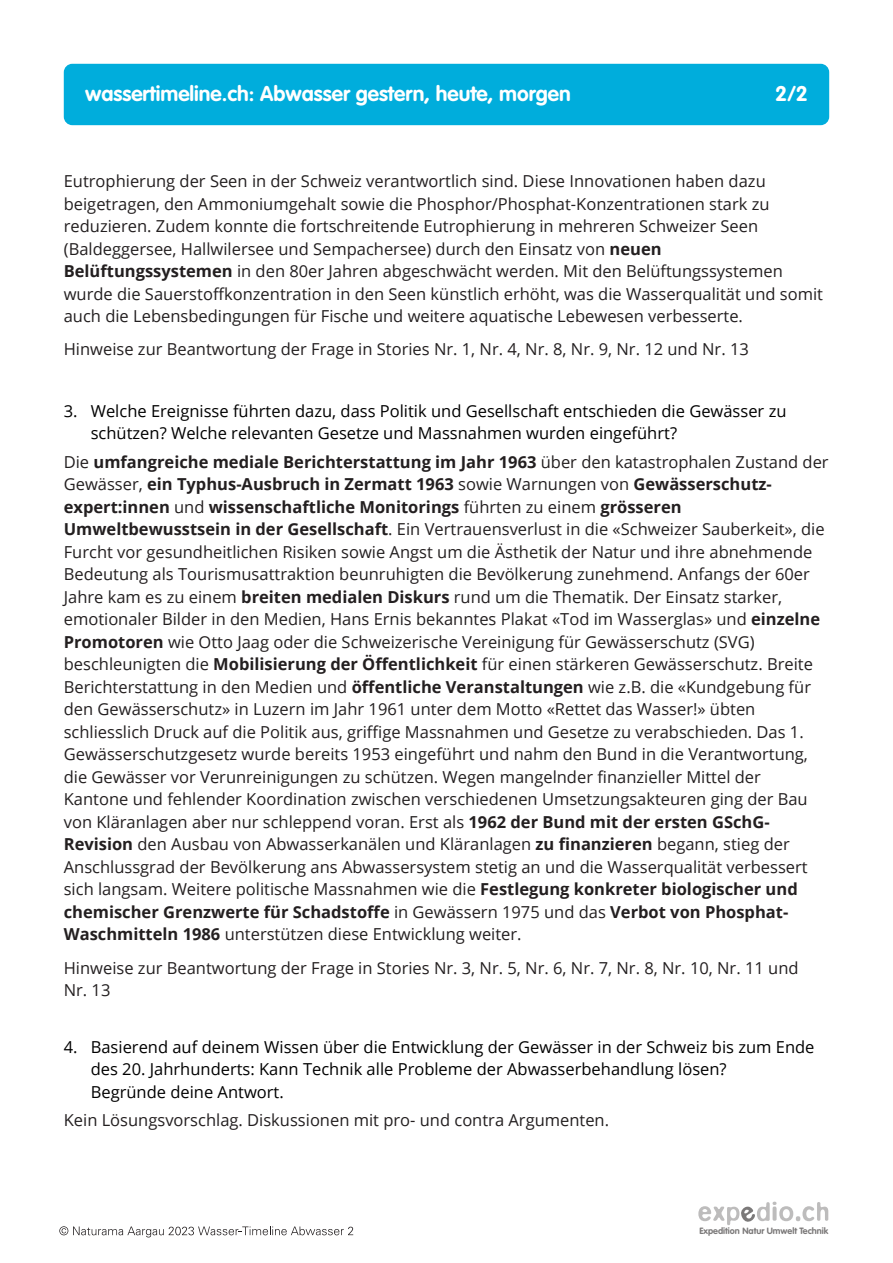
<style>
.page{position:relative;width:893px;height:1263px;background:#fff}
.page>*{position:absolute;margin:0;border:0;box-sizing:border-box;transform-origin:0 0}
.t1{font:700 21px "VAG Rounded Std";color:#fff}
.t2{font:16.5px "Open Sans";color:#231f20}
.t3{font:16.5px "Open Sans";color:#000}
.t4{font:700 16.5px "Open Sans";color:#231f20}
.t5{font:700 9px "VAG Rounded Std";color:#7b7979}
.s1{font-weight:700}
.s2{font-weight:400}
</style>
<div class="page">
<div style="left:64px;top:64px;width:765px;height:61px;background:#00addc;border-radius:9px"></div>
<svg style="left:698px;top:1202px;width:130px;height:23px"></svg>
<svg style="left:59px;top:1226px;width:294px;height:11px"></svg>
<p class="t1" style="left:85px;top:85px;width:487px">wassertimeline.ch: Abwasser gestern, heute, morgen</p>
<p class="t1" style="left:775px;top:85px;width:34px">2/2</p>
<p class="t2" style="left:64px;top:174px;width:703px">Eutrophierung der Seen in der Schweiz verantwortlich sind. Diese Innovationen haben dazu</p>
<p class="t2" style="left:64px;top:197px;width:707px">beigetragen, den Ammoniumgehalt sowie die Phosphor/Phosphat-Konzentrationen stark zu</p>
<p class="t2" style="left:64px;top:219px;width:696px">reduzieren. Zudem konnte die fortschreitende Eutrophierung in mehreren Schweizer Seen</p>
<p class="t2" style="left:64px;top:242px;width:599px">(Baldeggersee, Hallwilersee und Sempachersee) durch den Einsatz von <span class="s1">neuen</span></p>
<p class="t2" style="left:64px;top:264px;width:721px"><span class="s1">Belüftungssystemen</span> in den 80er Jahren abgeschwächt werden. Mit den Belüftungssystemen</p>
<p class="t2" style="left:64px;top:287px;width:761px">wurde die Sauerstoffkonzentration in den Seen künstlich erhöht, was die Wasserqualität und somit</p>
<p class="t2" style="left:64px;top:309px;width:681px">auch die Lebensbedingungen für Fische und weitere aquatische Lebewesen verbesserte.</p>
<p class="t2" style="left:64px;top:343px;width:687px">Hinweise zur Beantwortung der Frage in Stories Nr. 1, Nr. 4, Nr. 8, Nr. 9, Nr. 12 und Nr. 13</p>
<p class="t3" style="left:64px;top:404px;width:724px">3. Welche Ereignisse führten dazu, dass Politik und Gesellschaft entschieden die Gewässer zu</p>
<p class="t3" style="left:91px;top:426px;width:588px">schützen? Welche relevanten Gesetze und Massnahmen wurden eingeführt?</p>
<p class="t4" style="left:64px;top:455px;width:766px"><span class="s2">Die</span> umfangreiche mediale Berichterstattung im Jahr 1963 <span class="s2">über den katastrophalen Zustand der</span></p>
<p class="t4" style="left:64px;top:478px;width:710px"><span class="s2">Gewässer,</span> ein Typhus-Ausbruch in Zermatt 1963 <span class="s2">sowie Warnungen von</span> Gewässerschutz-</p>
<p class="t4" style="left:64px;top:500px;width:619px">expert:innen <span class="s2">und</span> wissenschaftliche Monitorings <span class="s2">führten zu einem</span> grösseren</p>
<p class="t2" style="left:64px;top:523px;width:762px"><span class="s1">Umweltbewusstsein in der Gesellschaft</span>. Ein Vertrauensverlust in die «Schweizer Sauberkeit», die</p>
<p class="t2" style="left:64px;top:545px;width:750px">Furcht vor gesundheitlichen Risiken sowie Angst um die Ästhetik der Natur und ihre abnehmende</p>
<p class="t2" style="left:64px;top:568px;width:748px">Bedeutung als Tourismusattraktion beunruhigten die Bevölkerung zunehmend. Anfangs der 60er</p>
<p class="t2" style="left:64px;top:590px;width:720px">Jahre kam es zu einem <span class="s1">breiten medialen Diskurs</span> rund um die Thematik. Der Einsatz starker,</p>
<p class="t2" style="left:64px;top:613px;width:758px">emotionaler Bilder in den Medien, Hans Ernis bekanntes Plakat «Tod im Wasserglas» und <span class="s1">einzelne</span></p>
<p class="t2" style="left:64px;top:635px;width:692px"><span class="s1">Promotoren</span> wie Otto Jaag oder die Schweizerische Vereinigung für Gewässerschutz (SVG)</p>
<p class="t2" style="left:64px;top:658px;width:751px">beschleunigten die <span class="s1">Mobilisierung der Öffentlichkeit</span> für einen stärkeren Gewässerschutz. Breite</p>
<p class="t2" style="left:64px;top:680px;width:749px">Berichterstattung in den Medien und <span class="s1">öffentliche Veranstaltungen</span> wie z.B. die «Kundgebung für</p>
<p class="t2" style="left:64px;top:703px;width:693px">den Gewässerschutz» in Luzern im Jahr 1961 unter dem Motto «Rettet das Wasser!» übten</p>
<p class="t2" style="left:64px;top:725px;width:741px">schliesslich Druck auf die Politik aus, griffige Massnahmen und Gesetze zu verabschieden. Das 1.</p>
<p class="t2" style="left:64px;top:748px;width:746px">Gewässerschutzgesetz wurde bereits 1953 eingeführt und nahm den Bund in die Verantwortung,</p>
<p class="t2" style="left:64px;top:770px;width:699px">die Gewässer vor Verunreinigungen zu schützen. Wegen mangelnder finanzieller Mittel der</p>
<p class="t2" style="left:64px;top:793px;width:745px">Kantone und fehlender Koordination zwischen verschiedenen Umsetzungsakteuren ging der Bau</p>
<p class="t2" style="left:64px;top:815px;width:707px">von Kläranlagen aber nur schleppend voran. Erst als <span class="s1">1962 der Bund mit der ersten GSchG-</span></p>
<p class="t2" style="left:64px;top:838px;width:727px"><span class="s1">Revision</span> den Ausbau von Abwasserkanälen und Kläranlagen <span class="s1">zu finanzieren</span> begann, stieg der</p>
<p class="t2" style="left:64px;top:860px;width:745px">Anschlussgrad der Bevölkerung ans Abwassersystem stetig an und die Wasserqualität verbessert</p>
<p class="t2" style="left:64px;top:883px;width:735px">sich langsam. Weitere politische Massnahmen wie die <span class="s1">Festlegung konkreter biologischer und</span></p>
<p class="t4" style="left:64px;top:905px;width:726px">chemischer Grenzwerte für Schadstoffe <span class="s2">in Gewässern 1975 und das</span> Verbot von Phosphat-</p>
<p class="t2" style="left:64px;top:928px;width:459px"><span class="s1">Waschmitteln 1986</span> unterstützen diese Entwicklung weiter.</p>
<p class="t2" style="left:64px;top:961px;width:736px">Hinweise zur Beantwortung der Frage in Stories Nr. 3, Nr. 5, Nr. 6, Nr. 7, Nr. 8, Nr. 10, Nr. 11 und</p>
<p class="t2" style="left:64px;top:983px;width:48px">Nr. 13</p>
<p class="t3" style="left:64px;top:1040px;width:752px">4. Basierend auf deinem Wissen über die Entwicklung der Gewässer in der Schweiz bis zum Ende</p>
<p class="t3" style="left:91px;top:1062px;width:637px">des 20. Jahrhunderts: Kann Technik alle Probleme der Abwasserbehandlung lösen?</p>
<p class="t3" style="left:91px;top:1085px;width:194px">Begründe deine Antwort.</p>
<p class="t2" style="left:64px;top:1114px;width:547px">Kein Lösungsvorschlag. Diskussionen mit pro- und contra Argumenten.</p>
<p class="t5" style="left:699px;top:1227px;width:130px">Expedition Natur Umwelt Technik</p>
</div>
